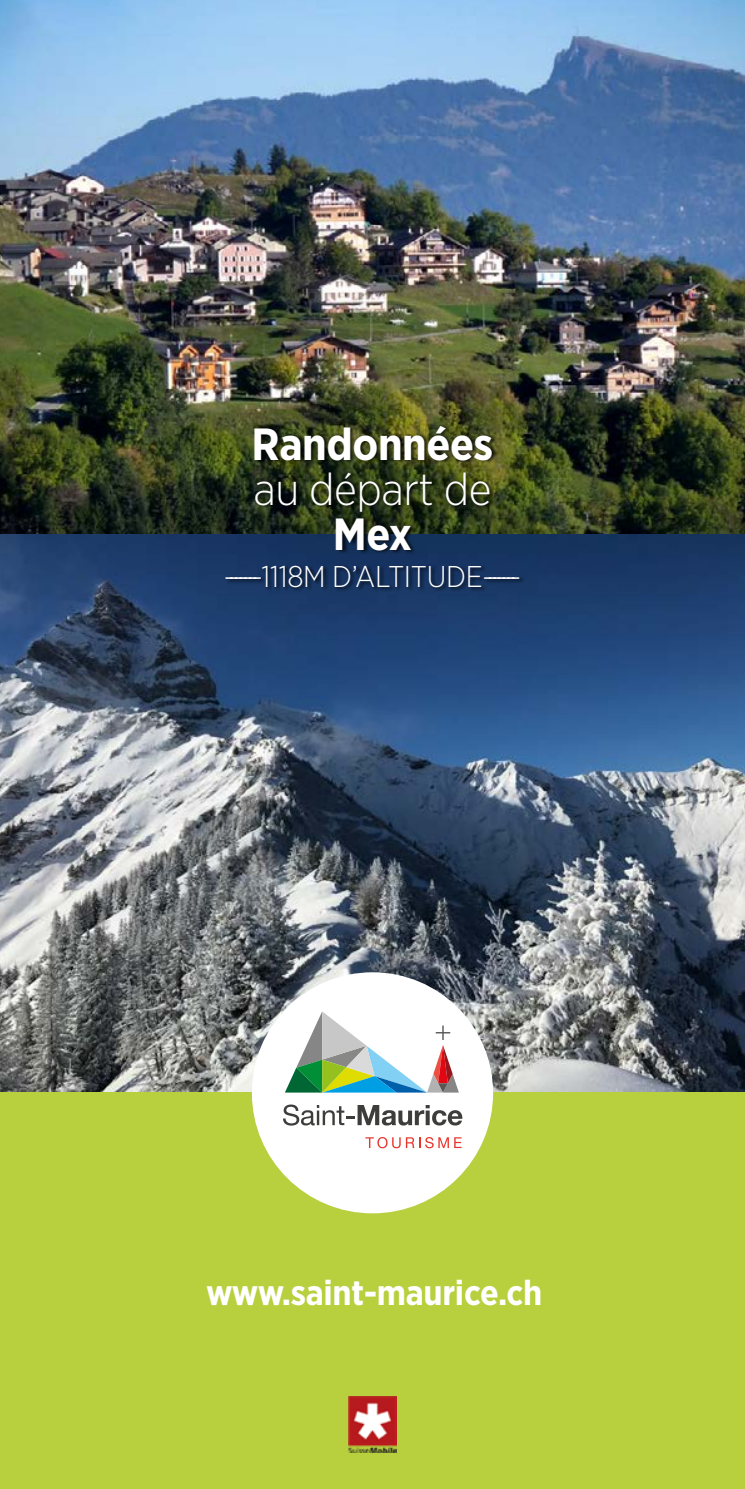
<style>
.page{position:relative;width:745px;height:1489px;background:#fff}
.page>*{position:absolute;margin:0;border:0;box-sizing:border-box;transform-origin:0 0}
.t1{font:700 45px "Gotham Narrow";letter-spacing:-.01em;color:#fff}
.t2{font:300 45px "Gotham Narrow";letter-spacing:-.01em;color:#fff}
.t3{font:700 35px "Gotham Narrow";letter-spacing:-.01em;color:#fff}
.t4{font:300 30px "Gotham Narrow";letter-spacing:-.01em;color:#fff}
</style>
<div class="page">
<img style="left:0;top:0;width:744px;height:535px">
<img style="left:0;top:535px;width:744px;height:557px">
<div style="left:0;top:1092px;width:744px;height:396px;background:#b8cf3e"></div>
<div style="left:225px;top:424px;width:299px;height:167px;background:#000;opacity:.75"></div>
<img style="left:348px;top:1396px;width:48px;height:55px">
<div style="left:252px;top:972px;width:241px;height:241px;background:#fff;border-radius:50%"></div>
<svg style="left:285px;top:1011px;width:173px;height:81px"></svg>
<svg style="left:283px;top:1104px;width:179px;height:21px"></svg>
<svg style="left:365px;top:1137px;width:83px;height:11px"></svg>
<svg style="left:454px;top:1137px;width:7px;height:10px"></svg>
<p class="t1" style="left:251px;top:415px;width:243px">Randonnées</p>
<p class="t2" style="left:253px;top:461px;width:239px">au départ de</p>
<p class="t1" style="left:332px;top:505px;width:81px">Mex</p>
<p class="t4" style="left:223px;top:558px;width:299px">-------1118M D’ALTITUDE-------</p>
<p class="t3" style="left:206px;top:1269px;width:337px">www.saint-maurice.ch</p>
</div>
